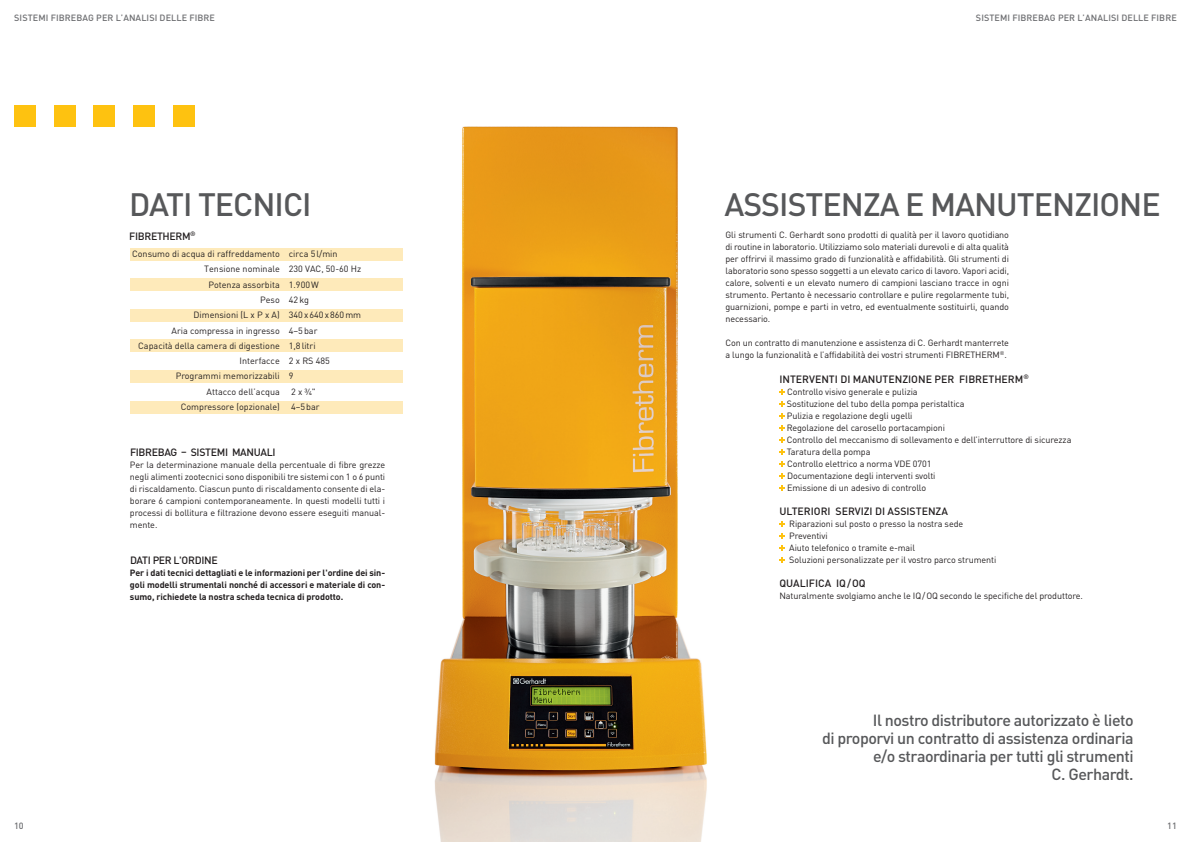
<style>
.page{position:relative;width:1191px;height:842px;background:#fff}
.page>*{position:absolute;margin:0;border:0;box-sizing:border-box;transform-origin:0 0}
.Headline_normal{font:500 32px "DINOT";letter-spacing:-.03em;color:#57585a}
.Hervorgehoben{font:500 16px/18px "DINOT";letter-spacing:-.03em;color:#57585a;text-align:right}
.Headline_klein{font:500 10.5px "DINOT";color:#231f20}
.Headline_klein-2{font:500 10.5px "DINOT";letter-spacing:-.03em;color:#231f20}
.Fließtext{font:500 10.5px "DINOT";letter-spacing:-.03em;color:#231f20}
.Fließtext-2{font:9px/12px "DINOT";letter-spacing:-.01em;color:#231f20;text-align:justify}
.Fließtext-3{font:700 9px/12px "DINOT";letter-spacing:-.01em;color:#231f20;text-align:justify}
.t1{font:500 9px "DINOT";letter-spacing:.01em;color:#6c6d70}
</style>
<div class="page">
<img style="left:340px;top:126px;width:367px;height:716px">
<div style="left:14px;top:106px;width:21px;height:21px;background:#fec210"></div>
<div style="left:54px;top:106px;width:21px;height:21px;background:#fec210"></div>
<div style="left:94px;top:106px;width:21px;height:21px;background:#fec210"></div>
<div style="left:133px;top:106px;width:21px;height:21px;background:#fec210"></div>
<div style="left:173px;top:106px;width:21px;height:21px;background:#fec210"></div>
<div style="left:130px;top:248px;width:272px;height:12px;background:#feeaba"></div>
<div style="left:130px;top:279px;width:272px;height:12px;background:#feeaba"></div>
<div style="left:130px;top:309px;width:272px;height:12px;background:#feeaba"></div>
<div style="left:130px;top:340px;width:272px;height:12px;background:#feeaba"></div>
<div style="left:130px;top:370px;width:272px;height:12px;background:#feeaba"></div>
<div style="left:130px;top:401px;width:272px;height:12px;background:#feeaba"></div>
<svg style="left:779px;top:389px;width:6px;height:6px"></svg>
<svg style="left:779px;top:401px;width:6px;height:6px"></svg>
<svg style="left:779px;top:413px;width:6px;height:6px"></svg>
<svg style="left:779px;top:425px;width:6px;height:6px"></svg>
<svg style="left:779px;top:437px;width:6px;height:6px"></svg>
<svg style="left:779px;top:449px;width:6px;height:6px"></svg>
<svg style="left:779px;top:461px;width:6px;height:6px"></svg>
<svg style="left:779px;top:473px;width:6px;height:6px"></svg>
<svg style="left:779px;top:485px;width:6px;height:6px"></svg>
<svg style="left:779px;top:521px;width:6px;height:6px"></svg>
<svg style="left:779px;top:533px;width:6px;height:6px"></svg>
<svg style="left:779px;top:545px;width:6px;height:6px"></svg>
<svg style="left:779px;top:557px;width:6px;height:6px"></svg>
<p class="t1" style="left:14px;top:12px;width:202px">SISTEMI FIBREBAG PER L’ANALISI DELLE FIBRE</p>
<p class="t1" style="left:976px;top:12px;width:202px">SISTEMI FIBREBAG PER L’ANALISI DELLE FIBRE</p>
<p class="Headline_normal" style="left:129px;top:184px;width:184px">DATI TECNICI</p>
<p class="Headline_klein-2" style="left:129px;top:229px;width:68px">FIBRETHERM<sup>®</sup></p>
<p class="Fließtext-2" style="left:132px;top:248px;width:207px">Consumo di acqua di raffreddamento circa 5l/min</p>
<p class="Fließtext-2" style="left:204px;top:263px;width:158px">Tensione nominale 230 VAC, 50-60 Hz</p>
<p class="Fließtext-2" style="left:208px;top:278px;width:112px">Potenza assorbita 1.900W</p>
<p class="Fließtext-2" style="left:260px;top:294px;width:50px">Peso 42kg</p>
<p class="Fließtext-2" style="left:193px;top:309px;width:169px">Dimensioni (L x P x A) 340x640x860mm</p>
<p class="Fließtext-2" style="left:171px;top:324px;width:147px">Aria compressa in ingresso 4–5bar</p>
<p class="Fließtext-2" style="left:138px;top:339px;width:179px">Capacità della camera di digestione 1,8litri</p>
<p class="Fließtext-2" style="left:239px;top:355px;width:92px">Interfacce 2 x RS 485</p>
<p class="Fließtext-2" style="left:176px;top:370px;width:119px">Programmi memorizzabili 9</p>
<p class="Fließtext-2" style="left:207px;top:385px;width:111px">Attacco dell’acqua 2 x ¾"</p>
<p class="Fließtext-2" style="left:181px;top:400px;width:141px">Compressore (opzionale) 4–5bar</p>
<p class="Headline_klein-2" style="left:130px;top:445px;width:147px">FIBREBAG – SISTEMI MANUALI</p>
<p class="Fließtext-2" style="left:130px;top:458px;width:257px">Per la determinazione manuale della percentuale di fibre grezze negli alimenti zootecnici sono disponibili tre sistemi con 1 o 6 punti di riscaldamento. Ciascun punto di riscaldamento consente di ela&shy;borare 6 campioni contemporaneamente. In questi modelli tutti i processi di bollitura e filtrazione devono essere eseguiti manual&shy;mente.</p>
<p class="Fließtext" style="left:130px;top:553px;width:89px">DATI PER L'ORDINE</p>
<p class="Fließtext-3" style="left:130px;top:566px;width:257px">Per i dati tecnici dettagliati e le informazioni per l'ordine dei sin&shy;goli modelli strumentali nonché di accessori e materiale di con&shy;sumo, richiedete la nostra scheda tecnica di prodotto.</p>
<p class="Headline_normal" style="left:724px;top:184px;width:438px">ASSISTENZA E MANUTENZIONE</p>
<p class="Fließtext-2" style="left:725px;top:229px;width:285px">Gli strumenti C. Gerhardt sono prodotti di qualità per il lavoro quotidiano di routine in laboratorio. Utilizziamo solo materiali durevoli e di alta qualità per offrirvi il massimo grado di funzionalità e affidabilità. Gli strumenti di laboratorio sono spesso soggetti a un elevato carico di lavoro. Vapori acidi, calore, solventi e un elevato numero di campioni lasciano tracce in ogni strumento. Pertanto è necessario controllare e pulire regolarmente tubi, guarnizioni, pompe e parti in vetro, ed eventualmente sostituirli, quando necessario.</p>
<p class="Fließtext-2" style="left:725px;top:337px;width:285px">Con un contratto di manutenzione e assistenza di C. Gerhardt manterrete a lungo la funzionalità e l’affidabilità dei vostri strumenti FIBRETHERM<sup>®</sup>.</p>
<p class="Headline_klein" style="left:779px;top:372px;width:251px">INTERVENTI DI MANUTENZIONE PER FIBRETHERM<sup>®</sup></p>
<p class="Fließtext-2" style="left:787px;top:385px;width:132px">Controllo visivo generale e pulizia</p>
<p class="Fließtext-2" style="left:787px;top:397px;width:179px">Sostituzione del tubo della pompa peristaltica</p>
<p class="Fließtext-2" style="left:787px;top:409px;width:127px">Pulizia e regolazione degli ugelli</p>
<p class="Fließtext-2" style="left:787px;top:421px;width:160px">Regolazione del carosello portacampioni</p>
<p class="Fließtext-2" style="left:787px;top:433px;width:286px">Controllo del meccanismo di sollevamento e dell’interruttore di sicurezza</p>
<p class="Fließtext-2" style="left:787px;top:445px;width:85px">Taratura della pompa</p>
<p class="Fließtext-2" style="left:787px;top:457px;width:146px">Controllo elettrico a norma VDE 0701</p>
<p class="Fließtext-2" style="left:787px;top:469px;width:150px">Documentazione degli interventi svolti</p>
<p class="Fließtext-2" style="left:787px;top:481px;width:141px">Emissione di un adesivo di controllo</p>
<p class="Headline_klein" style="left:779px;top:504px;width:170px">ULTERIORI SERVIZI DI ASSISTENZA</p>
<p class="Fließtext-2" style="left:789px;top:517px;width:175px">Riparazioni sul posto o presso la nostra sede</p>
<p class="Fließtext-2" style="left:789px;top:529px;width:40px">Preventivi</p>
<p class="Fließtext-2" style="left:789px;top:541px;width:127px">Aiuto telefonico o tramite e-mail</p>
<p class="Fließtext-2" style="left:789px;top:553px;width:209px">Soluzioni personalizzate per il vostro parco strumenti</p>
<p class="Headline_klein" style="left:779px;top:576px;width:88px">QUALIFICA IQ/OQ</p>
<p class="Fließtext-2" style="left:779px;top:589px;width:305px">Naturalmente svolgiamo anche le IQ/OQ secondo le specifiche del produttore.</p>
<p class="Hervorgehoben" style="left:822px;top:711px;width:313px">Il nostro distributore autorizzato è lieto<br>di proporvi un contratto di assistenza ordinaria e/o straordinaria per tutti gli strumenti<br>C. Gerhardt.</p>
<p class="t1" style="left:14px;top:820px;width:11px">10</p>
<p class="t1" style="left:1167px;top:820px;width:11px">11</p>
</div>
